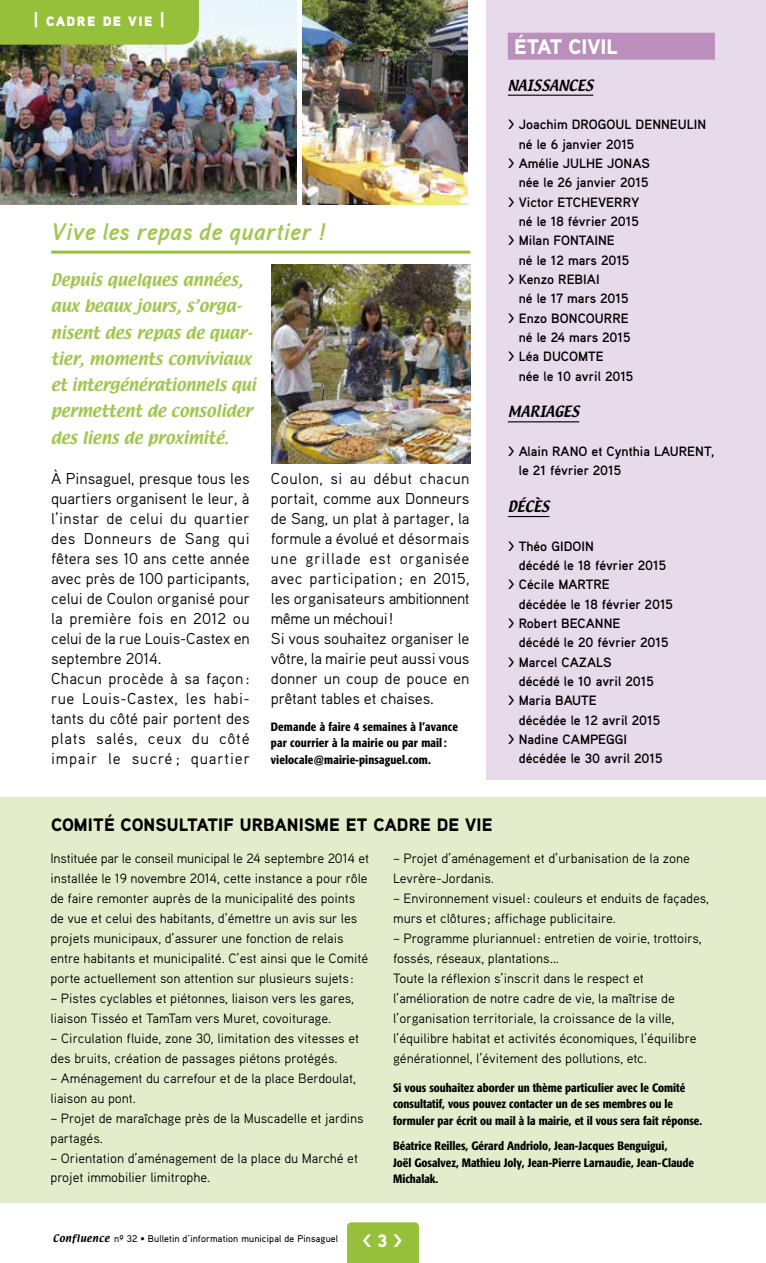
<style>
.page{position:relative;width:766px;height:1263px;background:#fff}
.page>*{position:absolute;margin:0;border:0;box-sizing:border-box;transform-origin:0 0}
.t1{font:italic 700 24px "Aaux Pro";letter-spacing:.01em;color:#a3c650}
.t2{font:21px "Aaux Pro Black SC";color:#fff}
.t3{font:18px "Aaux Pro Black SC";letter-spacing:.01em;color:#000}
.t4{font:18px "Aaux Pro Black SC";color:#fff}
.t5{font:15.75px/20px "Aaux Pro";color:#000}
.t6{font:15px/26.2px "Textile";color:#a3c650}
.t7{font:13.5px/20px "Aaux Pro";letter-spacing:-.005em;color:#000}
.t8{font:700 13.5px/19.4px "Aaux Pro";color:#000}
.t9{font:13.5px "Textile";color:#000}
.t10{font:500 condensed 12px/16.5px "Formata";color:#000}
.t11{font:500 9.75px "Aaux Pro";letter-spacing:.015em;color:#000}
.s1{font-family:"Textile";font-weight:400;font-size:9px}
.s2{font-family:"Aaux Pro";font-weight:900}
</style>
<div class="page">
<div style="left:0;top:797px;width:765px;height:405px;background:#e3edcb"></div>
<div style="left:347px;top:1222px;width:72px;height:41px;background:#96c03a"></div>
<img style="left:0;top:0;width:296px;height:205px">
<div style="left:0;top:0;width:199px;height:45px;background:#96c03a"></div>
<div style="left:486px;top:0;width:279px;height:779px;background:#e7daea"></div>
<div style="left:507px;top:33px;width:207px;height:27px;background:#bb8fbc"></div>
<hr style="left:507px;top:95px;width:86px;height:1px;background:#000">
<hr style="left:507px;top:421px;width:72px;height:1px;background:#000">
<hr style="left:507px;top:516px;width:42px;height:1px;background:#000">
<hr style="left:51px;top:251px;width:419px;height:3px;background:#96c03a">
<img style="left:302px;top:0;width:166px;height:205px">
<img style="left:272px;top:265px;width:198px;height:198px">
<h3 class="t4" style="left:33px;top:8px;width:133px">| CADRE DE VIE |</h3>
<h1 class="t1" style="left:51px;top:216px;width:275px">Vive les repas de quartier !</h1>
<p class="t6" style="left:51px;top:267px;width:206px">Depuis quelques années, aux beaux jours, s’orga&shy;nisent des repas de quar&shy;tier, moments conviviaux et intergénérationnels qui permettent de consolider des liens de proximité.</p>
<p class="t5" style="left:51px;top:468px;width:200px">À Pinsaguel, presque tous les quartiers organisent le leur, à l’instar de celui du quartier des Donneurs de Sang qui fêtera ses 10 ans cette année avec près de 100 participants, celui de Coulon organisé pour la première fois en 2012 ou celui de la rue Louis-Castex en septembre 2014.<br>Chacun procède à sa façon : rue Louis-Castex, les habi&shy;tants du côté pair portent des plats salés, ceux du côté impair le sucré ; quartier</p>
<p class="t5" style="left:271px;top:468px;width:200px">Coulon, si au début chacun portait, comme aux Donneurs de Sang, un plat à partager, la formule a évolué et désormais une grillade est organisée avec participation ; en 2015, les organisateurs ambitionnent même un méchoui!<br>Si vous souhaitez organiser le vôtre, la mairie peut aussi vous donner un coup de pouce en prêtant tables et chaises.</p>
<p class="t10" style="left:271px;top:718px;width:189px">Demande à faire 4 semaines à l’avance par courrier à la mairie ou par mail : vielocale@mairie-pinsaguel.com.</p>
<h2 class="t2" style="left:514px;top:33px;width:105px">ÉTAT CIVIL</h2>
<p class="t9" style="left:507px;top:76px;width:87px">NAISSANCES</p>
<p class="t8" style="left:507px;top:115px;width:200px">&gt; Joachim DROGOUL DENNEULIN</p>
<p class="t8" style="left:518px;top:134px;width:117px">né le 6 janvier 2015</p>
<p class="t8" style="left:507px;top:153px;width:144px">&gt; Amélie JULHE JONAS</p>
<p class="t8" style="left:518px;top:173px;width:131px">née le 26 janvier 2015</p>
<p class="t8" style="left:507px;top:192px;width:133px">&gt; Victor ETCHEVERRY</p>
<p class="t8" style="left:518px;top:211px;width:122px">né le 18 février 2015</p>
<p class="t8" style="left:507px;top:231px;width:109px">&gt; Milan FONTAINE</p>
<p class="t8" style="left:518px;top:250px;width:112px">né le 12 mars 2015</p>
<p class="t8" style="left:507px;top:269px;width:93px">&gt; Kenzo REBIAI</p>
<p class="t8" style="left:518px;top:289px;width:111px">né le 17 mars 2015</p>
<p class="t8" style="left:507px;top:308px;width:122px">&gt; Enzo BONCOU RRE</p>
<p class="t8" style="left:518px;top:327px;width:113px">né le 24 mars 2015</p>
<p class="t8" style="left:507px;top:347px;width:97px">&gt; Léa DUCOMTE</p>
<p class="t8" style="left:518px;top:366px;width:116px">née le 10 avril 2015</p>
<p class="t9" style="left:507px;top:402px;width:73px">MARIAGES</p>
<p class="t8" style="left:518px;top:441px;width:197px;text-indent:-11px">&gt; Alain RANO et Cynthia LAURENT, le 21 février 2015</p>
<p class="t9" style="left:507px;top:497px;width:43px">DÉCÈS</p>
<p class="t8" style="left:507px;top:536px;width:87px">&gt; Théo GIDOIN</p>
<p class="t8" style="left:518px;top:555px;width:149px">décédé le 18 février 2015</p>
<p class="t8" style="left:507px;top:575px;width:103px">&gt; Cécile MARTRE</p>
<p class="t8" style="left:518px;top:594px;width:156px">décédée le 18 février 2015</p>
<p class="t8" style="left:507px;top:613px;width:114px">&gt; Robert BECANNE</p>
<p class="t8" style="left:518px;top:633px;width:151px">décédé le 20 février 2015</p>
<p class="t8" style="left:507px;top:652px;width:105px">&gt; Marcel CAZALS</p>
<p class="t8" style="left:518px;top:671px;width:136px">décédé le 10 avril 2015</p>
<p class="t8" style="left:507px;top:691px;width:90px">&gt; Maria BAUTE</p>
<p class="t8" style="left:518px;top:710px;width:143px">décédée le 12 avril 2015</p>
<p class="t8" style="left:507px;top:729px;width:121px">&gt; Nadine CAMPEGGI</p>
<p class="t8" style="left:518px;top:749px;width:145px">décédée le 30 avril 2015</p>
<h3 class="t3" style="left:51px;top:813px;width:34px">COMITÉ</h3>
<h3 class="t3" style="left:121px;top:813px;width:57px">CONSULTATI</h3>
<h3 class="t3" style="left:223px;top:813px;width:261px">F URBANISME ET CADRE DE VIE</h3>
<p class="t7" style="left:50px;top:848px;width:320px">Instituée par le conseil municipal le 24 septembre 2014 et installée le 19 novembre 2014, cette instance a pour rôle de faire remonter auprès de la municipalité des points de vue et celui des habitants, d’émettre un avis sur les projets municipaux, d’assurer une fonction de relais entre habitants et municipalité. C’est ainsi que le Comité porte actuellement son attention sur plusieurs sujets:</p>
<p class="t7" style="left:50px;top:988px;width:305px">– Pistes cyclables et piétonnes, liaison vers les gares, liaison Tisséo et TamTam vers Muret, covoiturage.</p>
<p class="t7" style="left:50px;top:1028px;width:310px">– Circulation fluide, zone 30, limitation des vitesses et des bruits, création de passages piétons protégés.</p>
<p class="t7" style="left:50px;top:1067px;width:307px">– Aménagement du carrefour et de la place Berdoulat, liaison au pont.</p>
<p class="t7" style="left:50px;top:1107px;width:314px">– Projet de maraîchage près de la Muscadelle et jardins partagés.</p>
<p class="t7" style="left:50px;top:1147px;width:309px">– Orientation d’aménagement de la place du Marché et projet immobilier limitrophe.</p>
<p class="t7" style="left:393px;top:848px;width:298px">– Projet d’aménagement et d’urbanisation de la zone<br>Levrère-Jordanis.</p>
<p class="t7" style="left:393px;top:888px;width:317px">– Environnement visuel: couleurs et enduits de façades, murs et clôtures; affichage publicitaire.</p>
<p class="t7" style="left:393px;top:928px;width:310px">– Programme pluriannuel: entretien de voirie, trottoirs, fossés, réseaux, plantations…<br>Toute la réflexion s’inscrit dans le respect et l’amélioration de notre cadre de vie, la maîtrise de l’organisation territoriale, la croissance de la ville, l’équilibre habitat et activités économiques, l’équilibre générationnel, l’évitement des pollutions, etc.</p>
<p class="t10" style="left:393px;top:1079px;width:310px">Si vous souhaitez aborder un thème particulier avec le Comité consultatif, vous pouvez contacter un de ses membres ou le formuler par écrit ou mail à la mairie, et il vous sera fait réponse.</p>
<p class="t10" style="left:393px;top:1137px;width:302px">Béatrice Reilles, Gérard Andriolo, Jean-Jacques Benguigui,<br>Joël Gosalvez, Mathieu Joly, Jean-Pierre Larnaudie, Jean-Claude<br>Michalak.</p>
<p class="t11" style="left:53px;top:1233px;width:287px"><span class="s1">Confluence</span> nº 32 • Bulletin d’information municipal de Pinsaguel</p>
<h3 class="t4" style="left:362px;top:1229px;width:42px">&lt; <span class="s2">3</span> &gt;</h3>
</div>
